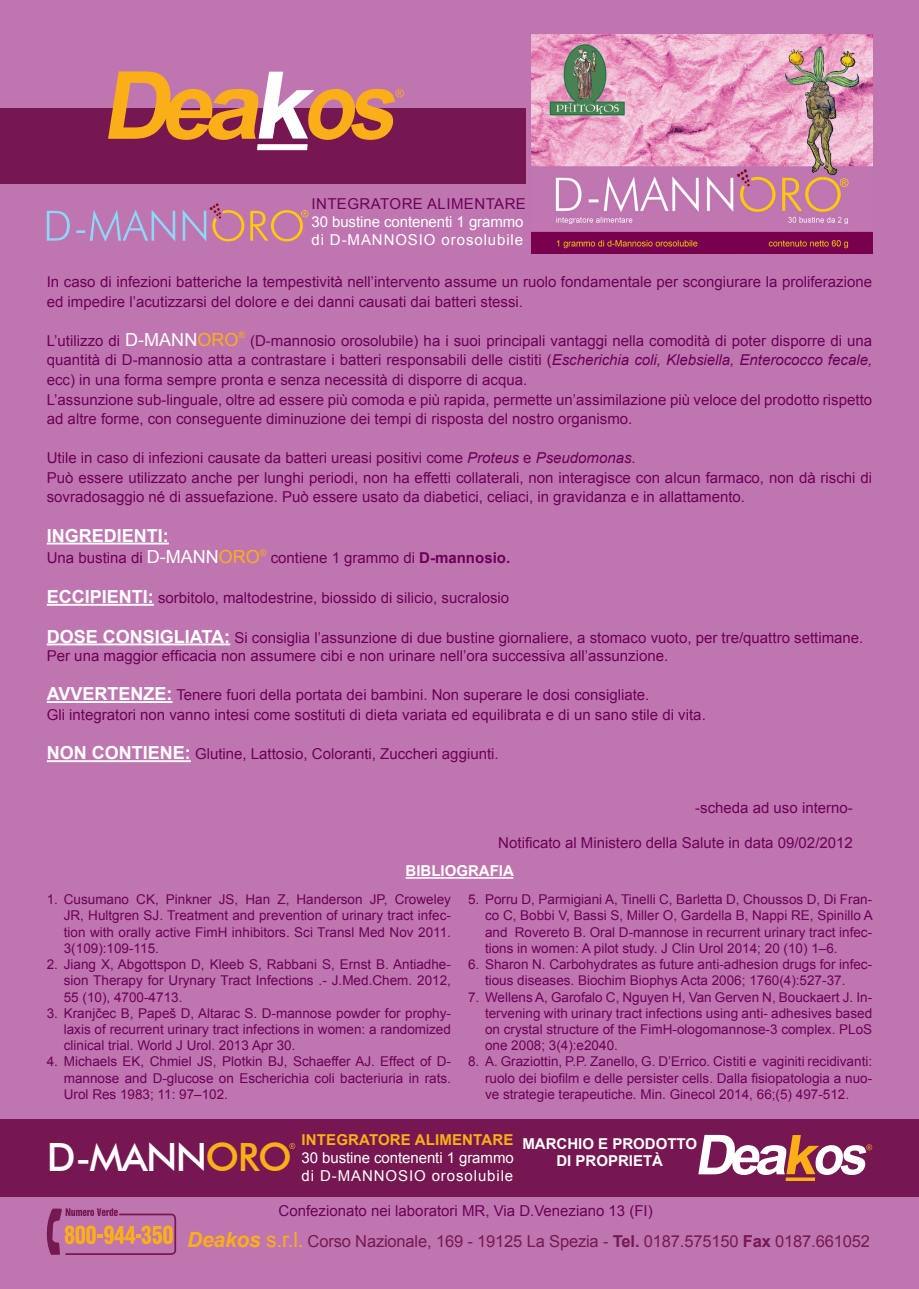
<style>
.page{position:relative;width:919px;height:1289px;background:#fff}
.page>*{position:absolute;margin:0;border:0;box-sizing:border-box;transform-origin:0 0}
.t1{font:500 39px "Futura BT";letter-spacing:-.04em;color:#fff}
.t2{font:700 18px "Arial";color:#fff}
.t3{font:16.5px "Arial";letter-spacing:-.01em;color:#761951}
.t4{font:15px/19.5px "Arial";color:#6c0058}
.t5{font:15px "Arial";letter-spacing:-.005em;color:#fff}
.t6{font:15px "Arial";letter-spacing:.06em;color:#fff}
.t7{font:700 15px "Arial";color:#fff}
.t8{font:15px "Arial";letter-spacing:.03em;color:#6b0159}
.t9{font:700 15px "Arial";letter-spacing:.01em;color:#faaf18}
.t10{font:13.5px/16.2px "Arial";color:#6c0058;text-align:justify}
.s1{font-size:18px;color:#fff}
.s2{font-size:18px;color:#faaf18}
.s3{font-style:italic}
.s4{font-weight:700}
.s5{font-weight:700;font-size:18px;color:#fff}
.s6{color:#faaf18}
.s7{font-weight:700;font-style:italic;font-size:21px;color:#faae1a}
.s8{font-size:21px;color:#faae1a}
</style>
<div class="page">
<div style="left:0;top:0;width:918px;height:1288px;background:#bf76b0"></div>
<hr style="left:47px;top:542px;width:122px;height:2px;background:#fff">
<hr style="left:47px;top:604px;width:107px;height:1px;background:#fff">
<hr style="left:47px;top:643px;width:183px;height:2px;background:#fff">
<hr style="left:47px;top:701px;width:125px;height:2px;background:#fff">
<hr style="left:47px;top:760px;width:144px;height:2px;background:#fff">
<hr style="left:405px;top:877px;width:108px;height:1px;background:#fff">
<div style="left:0;top:108px;width:526px;height:76px;background:#761751"></div>
<img style="left:531px;top:34px;width:341px;height:219px">
<div style="left:0;top:1119px;width:918px;height:77px;background:#761751"></div>
<svg style="left:108px;top:71px;width:296px;height:79px"></svg>
<svg style="left:289px;top:1143px;width:6px;height:5px"></svg>
<hr style="left:785px;top:1177px;width:30px;height:3px;background:#faaf18">
<svg style="left:698px;top:1134px;width:174px;height:40px"></svg>
<svg style="left:46px;top:1208px;width:130px;height:46px"></svg>
<svg style="left:47px;top:203px;width:261px;height:39px"></svg>
<p class="t8" style="left:311px;top:194px;width:216px">INTEGRATORE ALIMENTARE</p>
<p class="t5" style="left:311px;top:212px;width:214px">30 bustine contenenti 1 grammo</p>
<p class="t6" style="left:311px;top:230px;width:213px">di D-MANNOSIO orosolubile</p>
<p class="t4" style="left:47px;top:272px;width:826px">In caso di infezioni batteriche la tempestività nell’intervento assume un ruolo fondamentale per scongiurare la proliferazione ed impedire l’acutizzarsi del dolore e dei danni causati dai batteri stessi.</p>
<p class="t4" style="left:47px;top:331px;width:826px;text-align:justify">L’utilizzo di <span class="s1">D-MANN</span><span class="s2">ORO</span><sup>®</sup> (D-mannosio orosolubile) ha i suoi principali vantaggi nella comodità di poter disporre di una quantità di D-mannosio atta a contrastare i batteri responsabili delle cistiti (<span class="s3">Escherichia coli, Klebsiella, Enterococco fecale, </span>ecc) in una forma sempre pronta e senza necessità di disporre di acqua.</p>
<p class="t4" style="left:47px;top:389px;width:826px">L’assunzione sub-linguale, oltre ad essere più comoda e più rapida, permette un’assimilazione più veloce del prodotto rispetto ad altre forme, con conseguente diminuzione dei tempi di risposta del nostro organismo.</p>
<p class="t4" style="left:47px;top:448px;width:590px">Utile in caso di infezioni causate da batteri ureasi positivi come <span class="s3">Proteus</span> e <span class="s3">Pseudomonas</span>.</p>
<p class="t4" style="left:47px;top:467px;width:826px">Può essere utilizzato anche per lunghi periodi, non ha effetti collaterali, non interagisce con alcun farmaco, non dà rischi di sovradosaggio né di assuefazione. Può essere usato da diabetici, celiaci, in gravidanza e in allattamento.</p>
<p class="t2" style="left:47px;top:523px;width:124px">INGREDIENTI:</p>
<p class="t4" style="left:47px;top:548px;width:465px">Una bustina di <span class="s1">D-MANN</span><span class="s2">ORO</span><sup>®</sup> contiene 1 grammo di <span class="s4">D-mannosio.</span></p>
<p class="t4" style="left:47px;top:588px;width:464px"><span class="s5">ECCIPIENTI:</span> sorbitolo, maltodestrine, biossido di silicio, sucralosio</p>
<p class="t4" style="left:47px;top:627px;width:818px"><span class="s5">DOSE CONSIGLIATA:</span> Si consiglia l’assunzione di due bustine giornaliere, a stomaco vuoto, per tre/quattro settimane.</p>
<p class="t4" style="left:47px;top:645px;width:623px">Per una maggior efficacia non assumere cibi e non urinare nell’ora successiva all’assunzione.</p>
<p class="t4" style="left:47px;top:685px;width:604px"><span class="s5">AVVERTENZE:</span> Tenere fuori della portata dei bambini. Non superare le dosi consigliate.</p>
<p class="t4" style="left:47px;top:704px;width:660px">Gli integratori non vanno intesi come sostituti di dieta variata ed equilibrata e di un sano stile di vita.</p>
<p class="t4" style="left:47px;top:744px;width:453px"><span class="s5">NON CONTIENE:</span> Glutine, Lattosio, Coloranti, Zuccheri aggiunti.</p>
<p class="t4" style="left:695px;top:798px;width:159px">-scheda ad uso interno-</p>
<p class="t4" style="left:498px;top:833px;width:356px">Notificato al Ministero della Salute in data 09/02/2012</p>
<p class="t7" style="left:405px;top:861px;width:110px">BIBLIOGRAFIA</p>
<p class="t10" style="left:64px;top:891px;width:388px;text-indent:-17px">1. Cusumano CK, Pinkner JS, Han Z, Handerson JP, Croweley JR, Hultgren SJ. Treatment and prevention of urinary tract infec&shy;tion with orally active FimH inhibitors. Sci Transl Med Nov 2011.<br>3(109):109-115.</p>
<p class="t10" style="left:64px;top:956px;width:388px;text-indent:-17px">2. Jiang X, Abgottspon D, Kleeb S, Rabbani S, Ernst B. Antiadhe&shy;sion Therapy for Urynary Tract Infections .- J.Med.Chem. 2012, 55 (10), 4700-4713.</p>
<p class="t10" style="left:64px;top:1005px;width:388px;text-indent:-17px">3. Kranjčec B, Papeš D, Altarac S. D-mannose powder for prophy&shy;laxis of recurrent urinary tract infections in women: a randomized clinical trial. World J Urol. 2013 Apr 30.</p>
<p class="t10" style="left:64px;top:1053px;width:388px;text-indent:-17px">4. Michaels EK, Chmiel JS, Plotkin BJ, Schaeffer AJ. Effect of D&shy;mannose and D-glucose on Escherichia coli bacteriuria in rats.<br>Urol Res 1983; 11: 97–102.</p>
<p class="t10" style="left:485px;top:891px;width:389px;text-indent:-17px">5. Porru D, Parmigiani A, Tinelli C, Barletta D, Choussos D, Di Fran&shy;co C, Bobbi V, Bassi S, Miller O, Gardella B, Nappi RE, Spinillo A and Rovereto B. Oral D-mannose in recurrent urinary tract infec&shy;tions in women: A pilot study. J Clin Urol 2014; 20 (10) 1–6.</p>
<p class="t10" style="left:485px;top:956px;width:388px;text-indent:-17px">6. Sharon N. Carbohydrates as future anti-adhesion drugs for infec&shy;tious diseases. Biochim Biophys Acta 2006; 1760(4):527-37.</p>
<p class="t10" style="left:485px;top:988px;width:388px;text-indent:-17px">7. Wellens A, Garofalo C, Nguyen H, Van Gerven N, Bouckaert J. In&shy;tervening with urinary tract infections using anti- adhesives based on crystal structure of the FimH-ologomannose-3 complex. PLoS one 2008; 3(4):e2040.</p>
<p class="t10" style="left:485px;top:1053px;width:388px;text-indent:-17px">8. A. Graziottin, P.P. Zanello, G. D’Errico. Cistiti e vaginiti recidivanti: ruolo dei biofilm e delle persister cells. Dalla fisiopatologia a nuo&shy;ve strategie terapeutiche. Min. Ginecol 2014, 66;(5) 497-512.</p>
<p class="t1" style="left:47px;top:1132px;width:246px">D-MANN<span class="s6">ORO</span></p>
<p class="t9" style="left:301px;top:1130px;width:213px">INTEGRATORE ALIMENTARE</p>
<p class="t5" style="left:301px;top:1148px;width:214px">30 bustine contenenti 1 grammo</p>
<p class="t6" style="left:301px;top:1166px;width:213px">di D-MANNOSIO orosolubile</p>
<p class="t7" style="left:522px;top:1134px;width:176px">MARCHIO E PRODOTTO</p>
<p class="t7" style="left:556px;top:1150px;width:108px">DI PROPRIETÀ</p>
<p class="t4" style="left:278px;top:1201px;width:376px">Confezionato nei laboratori MR, Via D.Veneziano 13 (FI)</p>
<p class="t3" style="left:187px;top:1230px;width:684px"><span class="s7">Deakos</span> <span class="s8">s.r.l.</span> Corso Nazionale, 169 - 19125 La Spezia - <span class="s4">Tel.</span> 0187.575150 <span class="s4">Fax</span> 0187.661052</p>
</div>
